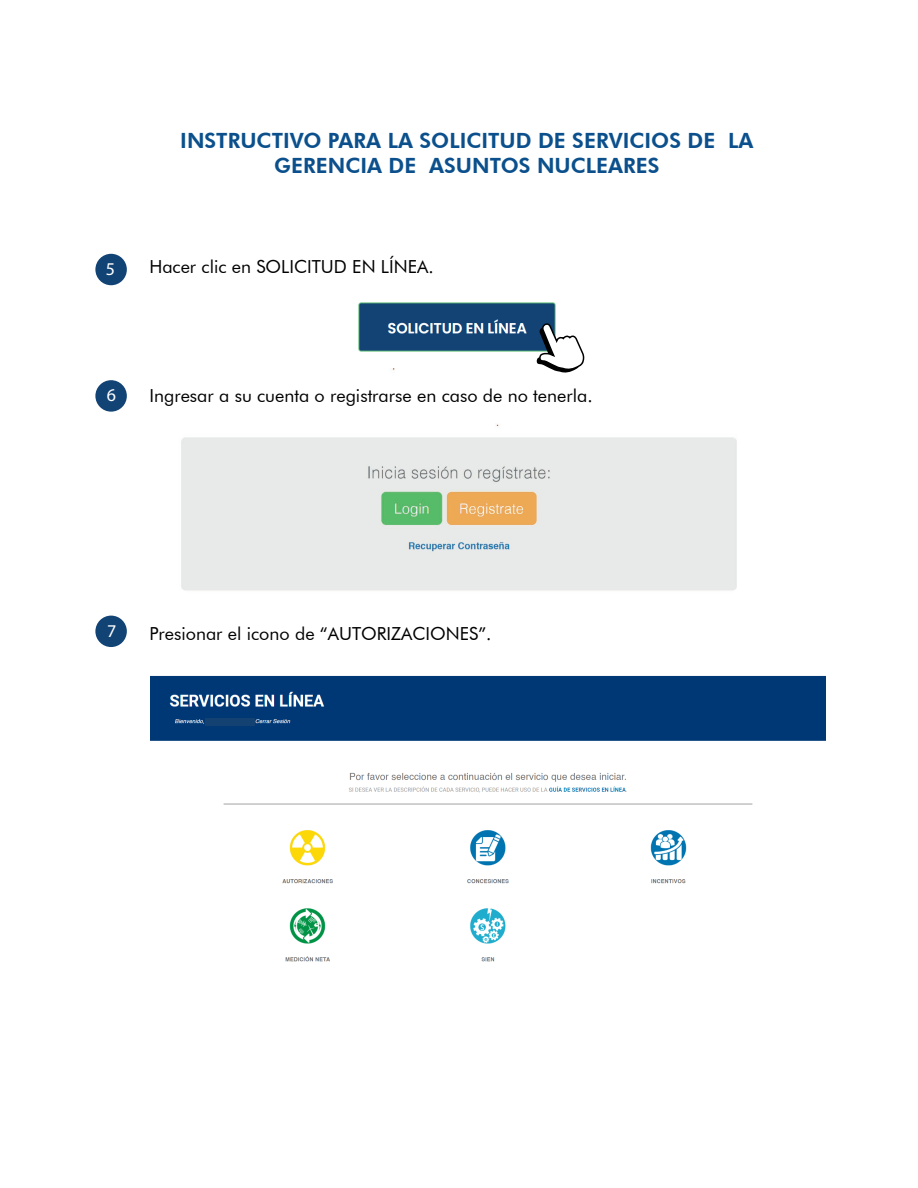
<style>
.page{position:relative;width:918px;height:1188px;background:#fff}
.page>*{position:absolute;margin:0;border:0;box-sizing:border-box;transform-origin:0 0}
.t1{font:800 21px/25.2px "Futura BT";color:#0b508c;text-align:center}
.t2{font:18px "Futura BT";color:#000001}
.t3{font:18px "Myriad Pro";color:#fff}
</style>
<div class="page">
<img style="left:181px;top:368px;width:556px;height:223px">
<div style="left:95px;top:254px;width:32px;height:31px;background:#124375;border-radius:50%"></div>
<div style="left:95px;top:380px;width:32px;height:32px;background:#124375;border-radius:50%"></div>
<div style="left:95px;top:616px;width:32px;height:31px;background:#124375;border-radius:50%"></div>
<img style="left:358px;top:302px;width:198px;height:50px">
<svg style="left:536px;top:322px;width:48px;height:51px"></svg>
<img style="left:150px;top:675px;width:676px;height:287px">
<div style="left:205px;top:718px;width:50px;height:8px;background:#124172"></div>
<p class="t3" style="left:106px;top:258px;width:11px">5</p>
<p class="t1" style="left:180px;top:128px;width:575px">INSTRUCTIVO PARA LA SOLICITUD DE SERVICIOS DE LA<br>GERENCIA DE ASUNTOS NUCLEARES</p>
<p class="t2" style="left:149px;top:256px;width:286px">Hacer clic en SOLICITUD EN LÍNEA.</p>
<p class="t3" style="left:107px;top:384px;width:11px">6</p>
<p class="t2" style="left:149px;top:385px;width:445px">Ingresar a su cuenta o registrarse en caso de no tenerla.</p>
<p class="t3" style="left:107px;top:619px;width:11px">7</p>
<p class="t2" style="left:149px;top:623px;width:344px">Presionar el icono de “AUTORIZACIONES”.</p>
</div>
